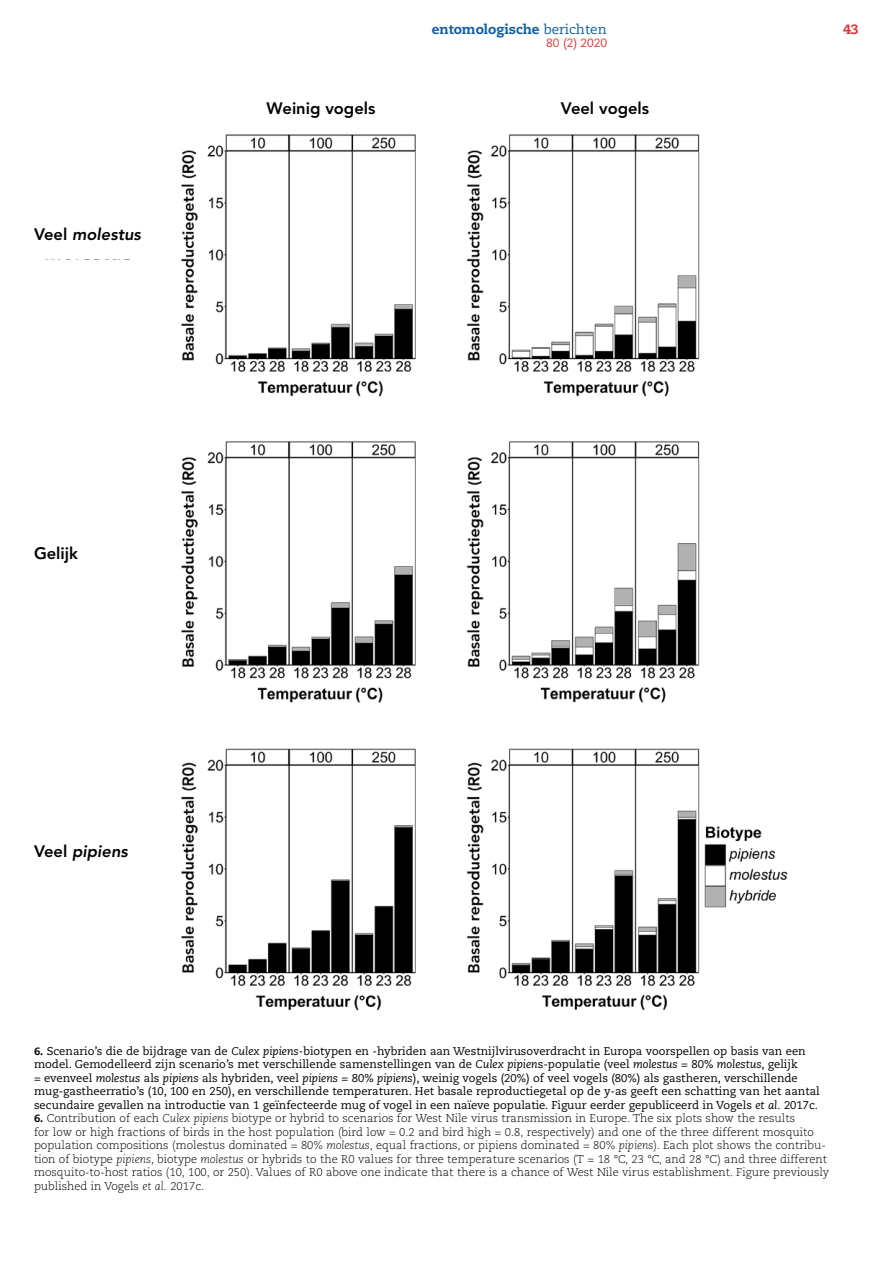
<style>
.page{position:relative;width:893px;height:1263px;background:#fff}
.page>*{position:absolute;margin:0;border:0;box-sizing:border-box;transform-origin:0 0}
.t1{font:800 16.5px "Avenir LT Std";color:#000}
.t2{font:italic 800 16.5px "Avenir LT Std";color:#000}
.t3{font:800 13.5px "Caecilia LT Std";color:#115fa4}
.t4{font:800 13.5px "Caecilia LT Std";color:#d93a37}
.t5{font:12px "Caecilia LT Std";color:#d93a37}
.t6{font:300 11.25px/13.5px "Caecilia LT Std";color:#000}
.t7{font:11.25px/13.5px "Caecilia LT Std";color:#000}
.s1{font-weight:400}
.s2{font-style:normal}
.s3{font-weight:800;font-size:10.5px}
.s4{font-style:italic}
</style>
<div class="page">
<img style="left:45px;top:134px;width:655px;height:263px">
<img style="left:181px;top:441px;width:519px;height:262px">
<img style="left:181px;top:748px;width:607px;height:263px">
<div style="left:34px;top:208px;width:128px;height:51px;background:#fff"></div>
<p class="t3" style="left:432px;top:21px;width:177px">entomologische <span class="s1">berichten</span></p>
<p class="t4" style="left:843px;top:21px;width:17px">43</p>
<p class="t5" style="left:546px;top:36px;width:62px">80 (2) 2020</p>
<h1 class="t2" style="left:34px;top:224px;width:108px"><span class="s2">Veel</span> molestus</h1>
<h1 class="t1" style="left:34px;top:543px;width:46px">Gelijk</h1>
<h1 class="t2" style="left:34px;top:841px;width:95px"><span class="s2">Veel</span> pipiens</h1>
<h1 class="t1" style="left:267px;top:98px;width:110px">Weinig vogels</h1>
<h1 class="t1" style="left:561px;top:98px;width:90px">Veel vogels</h1>
<p class="t7" style="left:34px;top:1044px;width:787px"><span class="s3">6.</span> Scenario’s die de bijdrage van de <span class="s4">Culex pipiens</span>-biotypen en -hybriden aan Westnijlvirusoverdracht in Europa voorspellen op basis van een model. Gemodelleerd zijn scenario’s met verschillende samenstellingen van de <span class="s4">Culex pipien</span>s-populatie (veel <span class="s4">molestus</span> = 80% <span class="s4">molestus</span>, gelijk<br>= evenveel <span class="s4">molestus</span> als <span class="s4">pipiens</span> als hybriden, veel <span class="s4">pipiens</span> = 80% <span class="s4">pipiens</span>), weinig vogels (20%) of veel vogels (80%) als gastheren, verschillende mug-gastheerratio’s (10, 100 en 250), en verschillende temperaturen. Het basale reproductiegetal op de y-as geeft een schatting van het aantal secundaire gevallen na introductie van 1 geïnfecteerde mug of vogel in een naïeve populatie. Figuur eerder gepubliceerd in Vogels <span class="s4">et al.</span> 2017c.</p>
<p class="t6" style="left:34px;top:1112px;width:797px"><span class="s3">6.</span> Contribution of each <span class="s4">Culex pipiens</span> biotype or hybrid to scenarios for West Nile virus transmission in Europe. The six plots show the results<br>for low or high fractions of birds in the host population (bird low = 0.2 and bird high = 0.8, respectively) and one of the three different mosquito population compositions (molestus dominated = 80% <span class="s4">molestus</span>, equal fractions, or pipiens dominated = 80% <span class="s4">pipiens</span>). Each plot shows the contribu&shy;tion of biotype <span class="s4">pipiens</span>, biotype <span class="s4">molestus</span> or hybrids to the R0 values for three temperature scenarios (T = 18 °C, 23 °C, and 28 °C) and three different mosquito-to-host ratios (10, 100, or 250). Values of R0 above one indicate that there is a chance of West Nile virus establishment. Figure previously published in Vogels <span class="s4">et al.</span> 2017c.</p>
</div>
